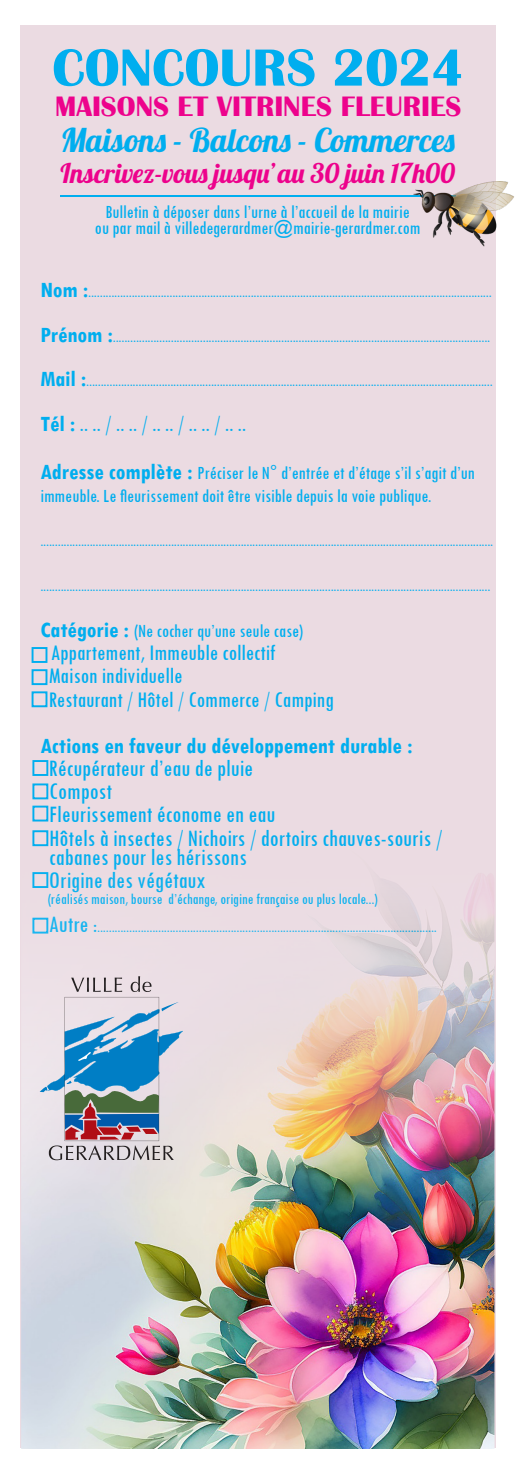
<style>
.page{position:relative;width:521px;height:1474px;background:#fff}
.page>*{position:absolute;margin:0;border:0;box-sizing:border-box;transform-origin:0 0}
.t1{font:700 54.07px "Britannic";color:#00aeef}
.t2{font:32.73px "Lobster 1.4";color:#00aeef}
.t3{font:700 28.88px "Britannic";color:#ed028c}
.t4{font:26.95px "Lobster 1.4";color:#ed028c}
.t5{font:condensed 24.5px "Tw Cen";color:#00aeef}
.t6{font:condensed 23.1px "Tw Cen";color:#00aeef}
.t7{font:700 condensed 23.1px "Tw Cen";color:#00aeef}
.t8{font:condensed 19.25px/23.1px "Tw Cen";color:#00aeef}
.t9{font:condensed 15.75px "Tw Cen";color:#00aeef}
.t10{font:condensed 15.4px "Tw Cen";color:#00aeef}
.s1{font-weight:700;font-size:23.1px}
.s2{font-weight:700}
.s3{font-size:24.5px}
.s4{font-size:23.1px}
</style>
<div class="page">
<div style="left:20px;top:26px;width:475px;height:1422px;background:#ebdbe2"></div>
<hr style="left:60px;top:195px;width:395px;height:2px;background:#00aeef">
<div style="left:32px;top:647px;width:15px;height:16px;border:2px solid #00aeef"></div>
<div style="left:32px;top:760px;width:16px;height:16px;border:2px solid #00aeef"></div>
<div style="left:32px;top:669px;width:15px;height:16px;border:2px solid #00aeef"></div>
<div style="left:32px;top:783px;width:16px;height:16px;border:2px solid #00aeef"></div>
<div style="left:32px;top:691px;width:15px;height:16px;border:2px solid #00aeef"></div>
<img style="left:414px;top:182px;width:100px;height:80px">
<img style="left:21px;top:799px;width:473px;height:649px">
<svg style="left:40px;top:976px;width:143px;height:184px"></svg>
<p class="t1" style="left:52px;top:37px;width:413px">CONCOURS 2024</p>
<p class="t3" style="left:55px;top:91px;width:408px">MAISONS ET VITRINES FLEURIES</p>
<p class="t2" style="left:60px;top:119px;width:396px">Maisons - Balcons - Commerces</p>
<p class="t4" style="left:60px;top:156px;width:396px">Inscrivez-vous jusqu’au 30 juin 17h00</p>
<p class="t8" style="left:105px;top:200px;width:306px">Bulletin à déposer dans l’urne à l’accueil de la mairie</p>
<p class="t8" style="left:95px;top:216px;width:327px">ou par mail à villedegerardmer@mairie-gerardmer.com</p>
<p class="t10" style="left:40px;top:283px;width:453px"><span class="s1">Nom :</span>...........................................................................................................................................</p>
<p class="t10" style="left:40px;top:327px;width:451px"><span class="s1">Prénom :</span>..................................................................................................................................</p>
<p class="t10" style="left:40px;top:372px;width:454px"><span class="s1">Mail :</span>............................................................................................................................................</p>
<p class="t6" style="left:40px;top:409px;width:207px"><span class="s2">Tél :</span> .. .. / .. .. / .. .. / .. .. / .. ..</p>
<p class="t8" style="left:40px;top:461px;width:436px"><span class="s1">Adresse complète :</span> Préciser le N° d’entrée et d’étage s’il s’agit d’un immeuble. Le fleurissement doit être visible depuis la voie publique.</p>
<p class="t10" style="left:40px;top:532px;width:454px">............................................................................................................................................................</p>
<p class="t10" style="left:40px;top:576px;width:451px">...........................................................................................................................................................</p>
<p class="t8" style="left:40px;top:619px;width:264px"><span class="s1">Catégorie :</span> (Ne cocher qu’une seule case)</p>
<p class="t6" style="left:51px;top:639px;width:226px">Appartement, Immeuble collectif</p>
<p class="t6" style="left:49px;top:662px;width:135px">Maison individuelle</p>
<p class="t6" style="left:49px;top:685px;width:286px">Restaurant / Hôtel / Commerce / Camping</p>
<p class="t7" style="left:40px;top:731px;width:373px">Actions en faveur du développement durable :</p>
<p class="t5" style="left:49px;top:753px;width:206px">Récupérateur d’eau de pluie</p>
<p class="t5" style="left:49px;top:776px;width:64px">Compost</p>
<p class="t5" style="left:49px;top:800px;width:228px">Fleurissement économe en eau</p>
<p class="t5" style="left:49px;top:823px;width:394px">Hôtels à insectes / Nichoirs / dortoirs chauves-souris /</p>
<p class="t5" style="left:49px;top:842px;width:199px">cabanes pour les hérissons</p>
<p class="t5" style="left:49px;top:865px;width:158px">Origine des végétaux</p>
<p class="t9" style="left:48px;top:889px;width:331px">(réalisés maison, bourse d’échange, origine française ou plus locale...)</p>
<p class="t10" style="left:49px;top:917px;width:389px"><span class="s3">Autre</span> <span class="s4">:</span>.....................................................................................................................</p>
</div>
